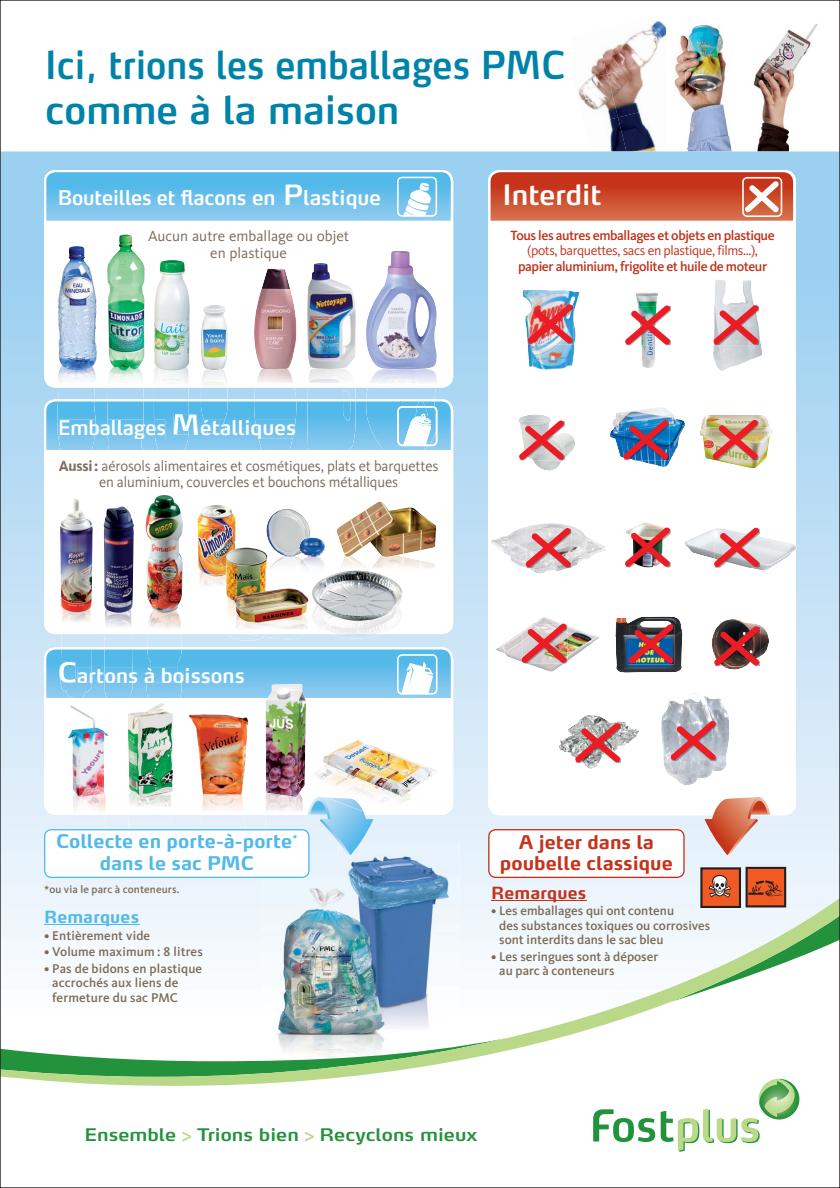
<style>
.page{position:relative;width:840px;height:1188px;background:#fff}
.page>*{position:absolute;margin:0;border:0;box-sizing:border-box;transform-origin:0 0}
.t1{font:600 38.1px/45.1px "Max Pro";color:#0083a9;scale:.9 1}
.t2{font:600 27.6px "Max Pro";color:#fff}
.t3{font:600 20px "Max Pro";color:#fff;scale:.95 1}
.t4{font:600 20px "Max Pro";color:#fff}
.t5{font:700 18.7px/21.4px "Max Pro";color:#52b9e9;text-align:center}
.t6{font:700 18.7px/20.7px "Max Pro";color:#c5331b;text-align:center}
.t7{font:600 17.2px "Max Pro";color:#23923c;scale:1.1 1}
.t8{font:700 16.6px "Max Pro";letter-spacing:.01em;color:#52b9e9}
.t9{font:700 16.6px "Max Pro";letter-spacing:.01em;color:#c5331b}
.t10{font:15.2px/16.6px "Kievit Pro";letter-spacing:-.01em;color:#7c6a55;text-align:center}
.t11{font:500 13.8px "Kievit Pro";letter-spacing:-.03em;color:#bf311a}
.t12{font:13.8px "Kievit Pro";letter-spacing:-.03em;color:#bf311a}
.t13{font:500 13.1px/14.5px "Kievit Pro";color:#7c6a55}
.t14{font:500 11.1px "Kievit Pro";letter-spacing:.01em;color:#7c6a55}
.s1{font-size:27.6px}
.s2{font-weight:700}
.s3{font-size:20px}
</style>
<div class="page">
<img style="left:0;top:0;width:839px;height:1187px">
<h1 class="t1" style="left:45px;top:44px;width:579px">Ici, trions les emballages PMC comme à la maison</h1>
<h3 class="t3" style="left:58px;top:190px;width:342px">Bouteilles et flacons en <span class="s1">P</span>lastique</h3>
<p class="t10" style="left:148px;top:229px;width:202px">Aucun autre emballage ou objet en plastique</p>
<h3 class="t3" style="left:58px;top:419px;width:204px">Emballages <span class="s1">M</span> lli</h3>
<h3 class="t4" style="left:200px;top:419px;width:97px">éta ques</h3>
<p class="t10" style="left:59px;top:458px;width:381px"><span class="s2">Aussi:</span> aérosols alimentaires et cosmét es, plats et barquettes</p>
<p class="t10" style="left:99px;top:458px;width:300px;text-align:left;text-indent:190px">iqu<br>en aluminium, couvercles et bouchons métalliques</p>
<h2 class="t2" style="left:502px;top:184px;width:101px">Interdit</h2>
<p class="t11" style="left:510px;top:230px;width:266px">Tous les autres emballages et objets en plastique</p>
<p class="t12" style="left:527px;top:245px;width:232px">(pots, barquettes, sacs en plastique, films...),</p>
<p class="t11" style="left:518px;top:260px;width:250px">papier aluminium, frigolite et huile de moteur</p>
<h2 class="t2" style="left:58px;top:661px;width:48px">C <span class="s3">t</span></h2>
<h3 class="t4" style="left:77px;top:667px;width:169px">ar ons à boissons</h3>
<h3 class="t5" style="left:56px;top:831px;width:243px">Collecte en porte-à-porte<sup>* </sup>dans le sac PMC</h3>
<p class="t14" style="left:44px;top:883px;width:137px">*ou via le parc à conteneurs.</p>
<p class="t8" style="left:44px;top:910px;width:97px">Remarques</p>
<p class="t13" style="left:44px;top:928px;width:108px">• Entièrement vide</p>
<p class="t13" style="left:44px;top:945px;width:160px">• Volume maximum : 8 litres</p>
<p class="t13" style="left:52px;top:961px;width:151px;text-indent:-8px">• Pas de bidons en plastique accrochés aux liens de fermeture du sac PMC</p>
<h3 class="t6" style="left:500px;top:833px;width:174px">A jeter dans la poubelle classique</h3>
<p class="t9" style="left:491px;top:885px;width:97px">Remarques</p>
<p class="t13" style="left:499px;top:904px;width:212px;text-indent:-8px">• Les emballages qui ont contenu<br>des substances toxiques ou corrosives sont interdits dans le sac bleu</p>
<p class="t13" style="left:499px;top:949px;width:160px;text-indent:-8px">• Les seringues sont à déposer au parc à conteneurs</p>
<h3 class="t7" style="left:84px;top:1127px;width:358px">Ensemble Trions bien Recyclons mieux</h3>
</div>
